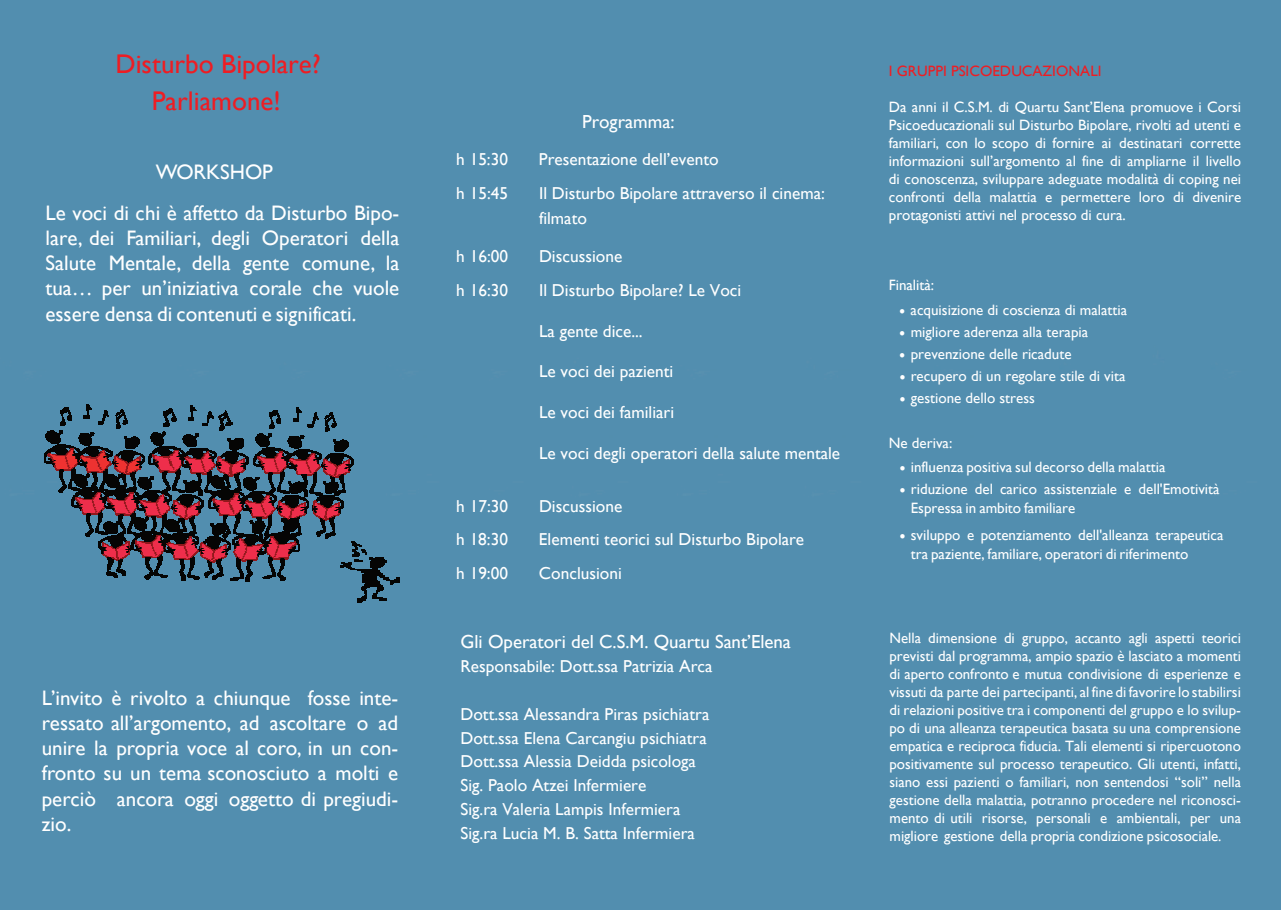
<style>
.page{position:relative;width:1281px;height:910px;background:#fff}
.page>*{position:absolute;margin:0;border:0;box-sizing:border-box;transform-origin:0 0}
.t1{font:27px/37px "Gill Sans";color:#ee1d23;text-align:center}
.t2{font:21px/25.2px "Gill Sans";color:#fff;text-align:justify}
.t3{font:18.9px "Gill Sans";color:#fff}
.t4{font:17.25px/23.9px "Gill Sans";color:#fff}
.t5{font:15px/18px "Gill Sans";color:#fff}
.t6{font:15px "Gill Sans";color:#ee1d23}
</style>
<div class="page">
<div style="left:1px;top:0;width:1279px;height:910px;background:#528eaf"></div>
<svg style="left:44px;top:404px;width:355px;height:199px;background:#4f5f76"></svg>
<h1 class="t1" style="left:115px;top:46px;width:207px">Disturbo Bipolare?<br>Parliamone!</h1>
<h2 class="t2" style="left:156px;top:160px;width:119px">WORKSHOP</h2>
<h2 class="t2" style="left:45px;top:201px;width:355px">Le voci di chi è affetto da Disturbo Bipo&shy;lare, dei Familiari, degli Operatori della Salute Mentale, della gente comune, la tua… per un’iniziativa corale che vuole essere densa di contenuti e significati.</h2>
<h2 class="t2" style="left:42px;top:685px;width:358px">L’invito è rivolto a chiunque fosse inte&shy;ressato all’argomento, ad ascoltare o ad unire la propria voce al coro, in un con&shy;fronto su un tema sconosciuto a molti e perciò ancora oggi oggetto di pregiudi&shy;zio.</h2>
<p class="t3" style="left:582px;top:111px;width:94px">Programma:</p>
<p class="t4" style="left:456px;top:148px;width:53px">h 15:30</p>
<p class="t4" style="left:539px;top:148px;width:181px">Presentazione dell’evento</p>
<p class="t4" style="left:456px;top:182px;width:53px">h 15:45</p>
<p class="t4" style="left:539px;top:181px;width:287px;line-height:25.2px">Il Disturbo Bipolare attraverso il cinema: filmato</p>
<p class="t4" style="left:456px;top:245px;width:53px">h 16:00</p>
<p class="t4" style="left:539px;top:245px;width:85px">Discussione</p>
<p class="t4" style="left:456px;top:278px;width:53px">h 16:30</p>
<p class="t4" style="left:539px;top:278px;width:204px">Il Disturbo Bipolare? Le Voci</p>
<p class="t4" style="left:539px;top:319px;width:105px">La gente dice...</p>
<p class="t4" style="left:539px;top:360px;width:136px">Le voci dei pazienti</p>
<p class="t4" style="left:539px;top:401px;width:137px">Le voci dei familiari</p>
<p class="t4" style="left:539px;top:442px;width:302px">Le voci degli operatori della salute mentale</p>
<p class="t4" style="left:456px;top:495px;width:53px">h 17:30</p>
<p class="t4" style="left:539px;top:495px;width:85px">Discussione</p>
<p class="t4" style="left:456px;top:528px;width:53px">h 18:30</p>
<p class="t4" style="left:539px;top:528px;width:267px">Elementi teorici sul Disturbo Bipolare</p>
<p class="t4" style="left:456px;top:562px;width:53px">h 19:00</p>
<p class="t4" style="left:539px;top:562px;width:84px">Conclusioni</p>
<p class="t3" style="left:460px;top:630px;width:332px">Gli Operatori del C.S.M. Quartu Sant’Elena</p>
<p class="t4" style="left:460px;top:654px;width:253px">Responsabile: Dott.ssa Patrizia Arca</p>
<p class="t4" style="left:460px;top:702px;width:250px">Dott.ssa Alessandra Piras psichiatra Dott.ssa Elena Carcangiu psichiatra Dott.ssa Alessia Deidda psicologa Sig. Paolo Atzei Infermiere<br>Sig.ra Valeria Lampis Infermiera Sig.ra Lucia M. B. Satta Infermiera</p>
<p class="t6" style="left:888px;top:62px;width:214px">I GRUPPI PSICOEDUCAZIONALI</p>
<p class="t5" style="left:888px;top:98px;width:354px;text-align:justify">Da anni il C.S.M. di Quartu Sant’Elena promuove i Corsi Psicoeducazionali sul Disturbo Bipolare, rivolti ad utenti e familiari, con lo scopo di fornire ai destinatari corrette informazioni sull’argomento al fine di ampliarne il livello di conoscenza, sviluppare adeguate modalità di coping nei confronti della malattia e permettere loro di divenire protagonisti attivi nel processo di cura.</p>
<p class="t5" style="left:888px;top:277px;width:47px">Finalità:</p>
<p class="t5" style="left:898px;top:301px;width:230px">• acquisizione di coscienza di malattia</p>
<p class="t5" style="left:898px;top:323px;width:191px">• migliore aderenza alla terapia</p>
<p class="t5" style="left:898px;top:345px;width:174px">• prevenzione delle ricadute</p>
<p class="t5" style="left:898px;top:367px;width:228px">• recupero di un regolare stile di vita</p>
<p class="t5" style="left:898px;top:389px;width:137px">• gestione dello stress</p>
<p class="t5" style="left:888px;top:434px;width:65px">Ne deriva:</p>
<p class="t5" style="left:898px;top:458px;width:268px">• influenza positiva sul decorso della malattia</p>
<p class="t5" style="left:910px;top:480px;width:310px;line-height:18.5px;text-indent:-12px">• riduzione del carico assistenziale e dell'Emotività<br>Espressa in ambito familiare</p>
<p class="t5" style="left:910px;top:526px;width:314px;line-height:18.6px;text-indent:-12px">• sviluppo e potenziamento dell'alleanza terapeutica tra paziente, familiare, operatori di riferimento</p>
<p class="t5" style="left:889px;top:629px;width:353px;text-align:justify">Nella dimensione di gruppo, accanto agli aspetti teorici previsti dal programma, ampio spazio è lasciato a momenti di aperto confronto e mutua condivisione di esperienze e vissuti da parte dei partecipanti, al fine di favorire lo stabilirsi di relazioni positive tra i componenti del gruppo e lo svilup&shy;po di una alleanza terapeutica basata su una comprensione empatica e reciproca fiducia. Tali elementi si ripercuotono positivamente sul processo terapeutico. Gli utenti, infatti, siano essi pazienti o familiari, non sentendosi “soli” nella gestione della malattia, potranno procedere nel riconosci&shy;mento di utili risorse, personali e ambientali, per una migliore gestione della propria condizione psicosociale.</p>
</div>
